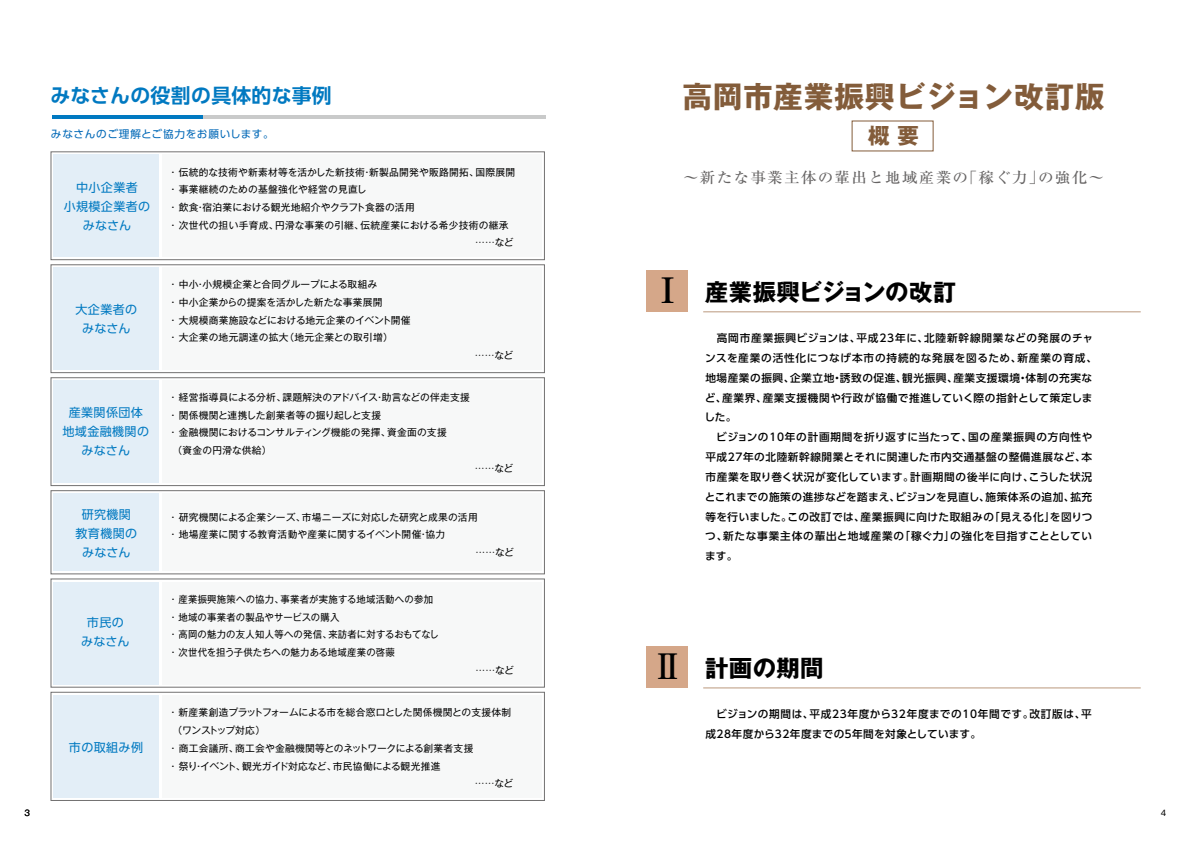
<style>
.page{position:relative;width:1191px;height:842px;background:#fff}
.page>*{position:absolute;margin:0;border:0;box-sizing:border-box;transform-origin:0 0}
.t1{font:700 35.1px "Ryumin Pro";color:#000}
.t2{font:700 29.8px "Gothic MB101 Pro";letter-spacing:.02em;color:#835c3a}
.t3{font:700 23.4px "Gothic MB101 Pro";letter-spacing:.015em;color:#000}
.t4{font:700 22px "Gothic MB101 Pro";color:#835c3a}
.t5{font:700 19.8px "UD Shin Go Pro De";letter-spacing:.015em;color:#0079c1}
.t6{font:500 14.8px "Ryumin Pro";letter-spacing:.08em;color:#666464;scale:1.05 1}
.t7{font:12px/19.1px "UD Shin Go Pro";letter-spacing:.03em;color:#0079c1;text-align:center}
.t8{font:500 10.6px/19.8px "UD Shin Go Pro";letter-spacing:.055em;color:#000}
.t9{font:10.6px "UD Shin Go Pro";letter-spacing:.055em;color:#0068b7}
.t10{font:9.7px/17.7px "Gothic MB101 Pro";letter-spacing:.02em;color:#000}
.t11{font:9.7px/17.7px "Gothic MB101 Pro";letter-spacing:.02em;color:#000;scale:.96 1}
.t12{font:9.7px "Gothic MB101 Pro";letter-spacing:-.01em;color:#000}
.t13{font:9.7px "Gothic MB101 Pro";letter-spacing:-.005em;color:#000}
.t14{font:9.7px "Gothic MB101 Pro";letter-spacing:-.055em;color:#000}
.t15{font:8px "Gothic MB101 Pro";color:#000}
</style>
<div class="page">
<div style="left:54px;top:155px;width:105px;height:102px;background:#e3eef7"></div>
<div style="left:54px;top:268px;width:105px;height:102px;background:#e3eef7"></div>
<div style="left:54px;top:381px;width:105px;height:102px;background:#e3eef7"></div>
<div style="left:54px;top:493px;width:105px;height:78px;background:#e3eef7"></div>
<div style="left:54px;top:582px;width:105px;height:102px;background:#e3eef7"></div>
<div style="left:54px;top:695px;width:105px;height:103px;background:#e3eef7"></div>
<div style="left:162px;top:155px;width:379px;height:102px;background:#f7f8f8"></div>
<div style="left:162px;top:268px;width:379px;height:102px;background:#f7f8f8"></div>
<div style="left:162px;top:381px;width:379px;height:102px;background:#f7f8f8"></div>
<div style="left:162px;top:493px;width:379px;height:78px;background:#f7f8f8"></div>
<div style="left:162px;top:582px;width:379px;height:102px;background:#f7f8f8"></div>
<div style="left:162px;top:695px;width:379px;height:103px;background:#f7f8f8"></div>
<hr style="left:52px;top:116px;width:152px;height:3px;background:#0079c1">
<hr style="left:204px;top:116px;width:342px;height:3px;background:#c9caca">
<div style="left:51px;top:152px;width:493px;height:108px;border:1px solid #727171"></div>
<div style="left:51px;top:265px;width:493px;height:108px;border:1px solid #727171"></div>
<div style="left:51px;top:378px;width:493px;height:108px;border:1px solid #727171"></div>
<div style="left:51px;top:490px;width:493px;height:84px;border:1px solid #727171"></div>
<div style="left:51px;top:692px;width:493px;height:109px;border:1px solid #727171"></div>
<div style="left:646px;top:270px;width:42px;height:42px;background:#d5a789"></div>
<div style="left:646px;top:646px;width:42px;height:42px;background:#d5a789"></div>
<hr style="left:703px;top:311px;width:437px;height:1px;background:#ba987d">
<hr style="left:703px;top:687px;width:437px;height:1px;background:#ba987d">
<h3 class="t5" style="left:50px;top:79px;width:283px">みなさんの役割の具体的な事例</h3>
<h2 class="t2" style="left:682px;top:72px;width:424px">高岡市産業振興ビジョン改訂版</h2>
<p class="t9" style="left:51px;top:126px;width:224px">みなさんのご理解とご協力をお願いします。</p>
<h3 class="t4" style="left:868px;top:118px;width:53px">概 要</h3>
<p class="t7" style="left:64px;top:178px;width:88px">中小企業者<br>小規模企業者のみなさん</p>
<p class="t7" style="left:75px;top:299px;width:63px">大企業者のみなさん</p>
<p class="t7" style="left:63px;top:402px;width:88px">産業関係団体地域金融機関のみなさん</p>
<p class="t7" style="left:75px;top:504px;width:63px">研究機関教育機関のみなさん</p>
<p class="t7" style="left:81px;top:612px;width:50px">市民のみなさん</p>
<p class="t7" style="left:69px;top:737px;width:76px">市の取組み例</p>
<p class="t10" style="left:168px;top:162px;width:348px">・ 伝統的な技術や新素材等を活かした新技術・新製品開発や販路開拓、国際展開・ 事業継続のための基盤強化や経営の見直し<br>・ 飲食・宿泊業における観光地紹介やクラフト食器の活用<br>・ 次世代の担い手育成、円滑な事業の引継、伝統産業における希少技術の継承</p>
<p class="t10" style="left:475px;top:232px;width:40px">……など</p>
<p class="t10" style="left:168px;top:274px;width:244px">・ 中小・小規模企業と合同グループによる取組み<br>・ 中小企業からの提案を活かした新たな事業展開<br>・ 大規模商業施設などにおける地元企業のイベント開催・ 大企業の地元調達の拡大（地元企業との取引増）</p>
<p class="t10" style="left:475px;top:345px;width:40px">……など</p>
<p class="t10" style="left:168px;top:387px;width:303px">・ 経営指導員による分析、課題解決のアドバイス・助言などの伴走支援</p>
<p class="t10" style="left:168px;top:405px;width:214px">・ 関係機関と連携した創業者等の掘り起しと支援</p>
<p class="t10" style="left:168px;top:422px;width:280px">・ 金融機関におけるコンサルティング機能の発揮、資金面の支援</p>
<p class="t10" style="left:172px;top:440px;width:106px">（資金の円滑な供給）　</p>
<p class="t10" style="left:475px;top:458px;width:40px">……など</p>
<p class="t10" style="left:168px;top:507px;width:311px">・ 研究機関による企業シーズ、市場ニーズに対応した研究と成果の活用</p>
<p class="t10" style="left:168px;top:525px;width:278px">・ 地場産業に関する教育活動や産業に関するイベント開催・協力</p>
<p class="t10" style="left:475px;top:542px;width:40px">……など</p>
<p class="t11" style="left:168px;top:589px;width:283px">・ 産業振興施策への協力、事業者が実施する地域活動への参加・ 地域の事業者の製品やサービスの購入<br>・ 高岡の魅力の友人知人等への発信、来訪者に対するおもてなし・ 次世代を担う子供たちへの魅力ある地域産業の啓蒙　</p>
<p class="t10" style="left:475px;top:660px;width:40px">……など</p>
<p class="t12" style="left:168px;top:705px;width:344px">・新産業創造プラットフォームによる市を総合窓口とした関係機関との支援体制</p>
<p class="t14" style="left:173px;top:722px;width:94px">（ワンストップ対応）</p>
<p class="t10" style="left:168px;top:738px;width:307px">・ 商工会議所、商工会や金融機関等とのネットワークによる創業者支援</p>
<p class="t13" style="left:168px;top:758px;width:284px">・ 祭り・イベント、観光ガイド対応など、市民協働による観光推進　</p>
<p class="t10" style="left:475px;top:773px;width:40px">……など</p>
<h3 class="t6" style="left:683px;top:165px;width:402px">～新たな事業主体の輩出と地域産業の「稼ぐ力」の強化～</h3>
<h1 class="t1" style="left:650px;top:262px;width:37px">Ⅰ</h1>
<h3 class="t3" style="left:705px;top:272px;width:252px">産業振興ビジョンの改訂</h3>
<p class="t8" style="left:704px;top:328px;width:394px">　高岡市産業振興ビジョンは、平成23年に、北陸新幹線開業などの発展のチャンスを産業の活性化につなげ本市の持続的な発展を図るため、新産業の育成、地場産業の振興、企業立地・誘致の促進、観光振興、産業支援環境・体制の充実など、産業界、産業支援機関や行政が協働で推進していく際の指針として策定しました。<br>　ビジョンの10年の計画期間を折り返すに当たって、国の産業振興の方向性や平成27年の北陸新幹線開業とそれに関連した市内交通基盤の整備進展など、本市産業を取り巻く状況が変化しています。計画期間の後半に向け、こうした状況とこれまでの施策の進捗などを踏まえ、ビジョンを見直し、施策体系の追加、拡充等を行いました。この改訂では、産業振興に向けた取組みの「見える化」を図りつつ、新たな事業主体の輩出と地域産業の「稼ぐ力」の強化を目指すこととしています。</p>
<h1 class="t1" style="left:650px;top:638px;width:37px">Ⅱ</h1>
<h3 class="t3" style="left:705px;top:649px;width:120px">計画の期間</h3>
<p class="t8" style="left:705px;top:704px;width:388px">　ビジョンの期間は、平成23年度から32年度までの10年間です。改訂版は、平成28年度から32年度までの５年間を対象としています。</p>
<p class="t15" style="left:24px;top:806px;width:7px">3</p>
<p class="t15" style="left:1161px;top:806px;width:7px">4</p>
</div>
